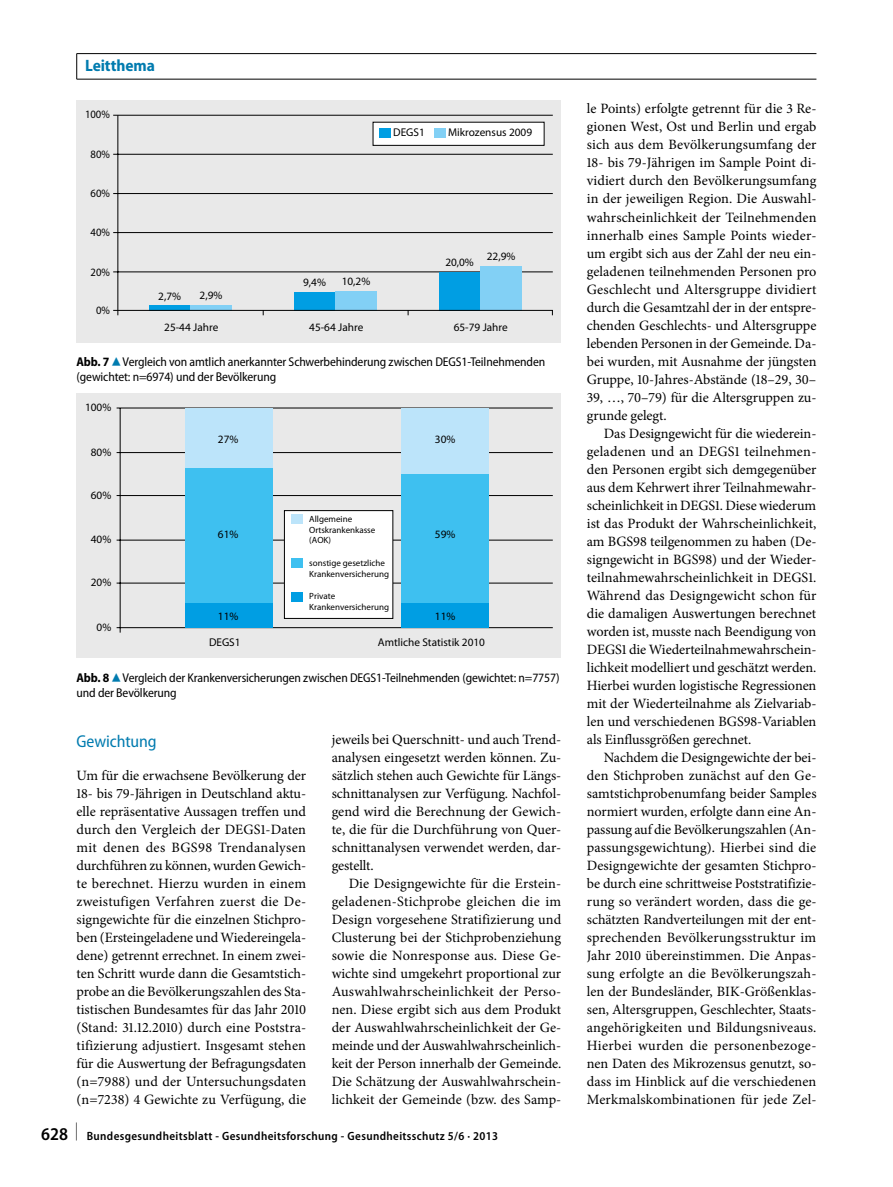
<style>
.page{position:relative;width:893px;height:1187px;background:#fff}
.page>*{position:absolute;margin:0;border:0;box-sizing:border-box;transform-origin:0 0}
._013_u2{font:semi-condensed 17.25px "Myriad Pro";letter-spacing:-.005em;color:#007baf}
.t1{font:700 semi-condensed 16.5px "Myriad Pro";letter-spacing:-.005em;color:#007baf}
._010_fliesstext_mit{font:14.25px/18px "Minion Pro";color:#000;text-align:justify}
._010_fliesstext_ohne{font:14.25px/18px "Minion Pro";color:#000;text-align:justify}
._024_abb_legende{font:semi-condensed 12.75px/15px "Myriad Pro";letter-spacing:-.01em;color:#000}
.t2{font:600 semi-condensed 12px "Myriad Pro";letter-spacing:.03em;color:#000}
.t3{font:11.25px "Myriad Pro";color:#000}
.t4{font:11.25px "Myriad Pro";color:#000;scale:.95 1}
.t5{font:9px/10.8px "Myriad Pro";color:#000}
.s1{font-weight:700}
.s2{font-family:"S Buttons";font-stretch:normal;font-size:14.25px;color:#007baf}
.s3{font-size:18px}
</style>
<div class="page">
<div style="left:77px;top:100px;width:484px;height:242px;background:#e9e9e9"></div>
<div style="left:373px;top:122px;width:171px;height:23px;background:#fff"></div>
<div style="left:373px;top:122px;width:171px;height:24px;border:1px solid #000"></div>
<hr style="left:117px;top:115px;width:1px;height:200px;background:#000">
<hr style="left:113px;top:154px;width:440px;height:1px;background:#000">
<hr style="left:113px;top:193px;width:440px;height:1px;background:#000">
<hr style="left:113px;top:232px;width:440px;height:1px;background:#000">
<hr style="left:113px;top:271px;width:440px;height:1px;background:#000">
<hr style="left:113px;top:115px;width:440px;height:1px;background:#000">
<div style="left:149px;top:305px;width:41px;height:5px;background:#009ee3"></div>
<div style="left:190px;top:305px;width:42px;height:5px;background:#82d0f5"></div>
<div style="left:294px;top:292px;width:41px;height:18px;background:#009ee3"></div>
<div style="left:335px;top:291px;width:42px;height:19px;background:#82d0f5"></div>
<div style="left:439px;top:272px;width:41px;height:38px;background:#009ee3"></div>
<div style="left:480px;top:266px;width:42px;height:44px;background:#82d0f5"></div>
<div style="left:379px;top:128px;width:11px;height:9px;background:#009ee3"></div>
<div style="left:434px;top:128px;width:11px;height:9px;background:#82d0f5"></div>
<hr style="left:113px;top:310px;width:440px;height:1px;background:#000">
<div style="left:77px;top:393px;width:484px;height:265px;background:#e9e9e9"></div>
<hr style="left:120px;top:408px;width:1px;height:224px;background:#000">
<hr style="left:117px;top:407px;width:436px;height:1px;background:#000">
<hr style="left:117px;top:452px;width:436px;height:1px;background:#000">
<hr style="left:117px;top:495px;width:436px;height:1px;background:#000">
<hr style="left:117px;top:539px;width:436px;height:1px;background:#000">
<hr style="left:117px;top:582px;width:436px;height:1px;background:#000">
<hr style="left:117px;top:627px;width:436px;height:1px;background:#000">
<div style="left:185px;top:468px;width:87px;height:134px;background:#3ec0f0"></div>
<div style="left:401px;top:474px;width:88px;height:128px;background:#3ec0f0"></div>
<div style="left:185px;top:408px;width:87px;height:60px;background:#bce4fa"></div>
<div style="left:401px;top:408px;width:88px;height:66px;background:#bce4fa"></div>
<div style="left:185px;top:602px;width:87px;height:25px;background:#009ee3"></div>
<div style="left:401px;top:602px;width:88px;height:25px;background:#009ee3"></div>
<div style="left:284px;top:510px;width:109px;height:108px;background:#fff"></div>
<div style="left:284px;top:510px;width:109px;height:108px;border:1px solid #000"></div>
<div style="left:291px;top:514px;width:11px;height:9px;background:#bce4fa"></div>
<div style="left:291px;top:558px;width:11px;height:10px;background:#3ec0f0"></div>
<div style="left:291px;top:592px;width:11px;height:9px;background:#009ee3"></div>
<hr style="left:77px;top:53px;width:739px;height:1px;background:#000">
<svg style="left:76px;top:54px;width:1px;height:25px"></svg>
<hr style="left:77px;top:79px;width:739px;height:1px;background:#000">
<p class="t1" style="left:85px;top:57px;width:71px">Leitthema</p>
<p class="t4" style="left:85px;top:107px;width:28px">100%</p>
<p class="t4" style="left:91px;top:147px;width:22px">80%</p>
<p class="t4" style="left:91px;top:186px;width:22px">60%</p>
<p class="t4" style="left:91px;top:226px;width:22px">40%</p>
<p class="t4" style="left:91px;top:265px;width:22px">20%</p>
<p class="t4" style="left:96px;top:303px;width:16px">0%</p>
<p class="t3" style="left:393px;top:126px;width:33px">DEGS1</p>
<p class="t3" style="left:448px;top:126px;width:86px">Mikrozensus 2009</p>
<p class="t3" style="left:158px;top:289px;width:24px">2,7%</p>
<p class="t3" style="left:200px;top:288px;width:24px">2,9%</p>
<p class="t3" style="left:303px;top:275px;width:24px">9,4%</p>
<p class="t3" style="left:342px;top:274px;width:30px">10,2%</p>
<p class="t3" style="left:445px;top:256px;width:30px">20,0%</p>
<p class="t3" style="left:487px;top:250px;width:30px">22,9%</p>
<p class="t3" style="left:164px;top:320px;width:56px">25-44 Jahre</p>
<p class="t3" style="left:309px;top:320px;width:56px">45-64 Jahre</p>
<p class="t3" style="left:454px;top:320px;width:56px">65-79 Jahre</p>
<p class="_024_abb_legende" style="left:77px;top:354px;width:470px"><span class="s1">Abb. 7</span><span class="s2">8</span>Vergleich von amtlich anerkannter Schwerbehinderung zwischen DEGS1-Teilnehmenden (gewichtet: n=6974) und der Bevölkerung</p>
<p class="t3" style="left:85px;top:400px;width:28px">100%</p>
<p class="t3" style="left:91px;top:445px;width:22px">80%</p>
<p class="t3" style="left:91px;top:488px;width:22px">60%</p>
<p class="t3" style="left:91px;top:532px;width:22px">40%</p>
<p class="t3" style="left:91px;top:575px;width:22px">20%</p>
<p class="t3" style="left:97px;top:620px;width:16px">0%</p>
<p class="t3" style="left:209px;top:635px;width:33px">DEGS1</p>
<p class="t3" style="left:378px;top:635px;width:109px">Amtliche Statistik 2010</p>
<p class="t3" style="left:218px;top:432px;width:22px">27%</p>
<p class="t3" style="left:435px;top:432px;width:22px">30%</p>
<p class="t5" style="left:309px;top:513px;width:68px">Allgemeine<br>Ortskrankenkasse (AOK)</p>
<p class="t5" style="left:309px;top:557px;width:81px">sonstige gesetzliche<br>Krankenversicherung</p>
<p class="t5" style="left:309px;top:591px;width:81px">Private<br>Krankenversicherung</p>
<p class="t3" style="left:218px;top:527px;width:22px">61%</p>
<p class="t3" style="left:435px;top:527px;width:22px">59%</p>
<p class="t3" style="left:218px;top:608px;width:22px">11%</p>
<p class="t3" style="left:435px;top:608px;width:22px">11%</p>
<p class="_024_abb_legende" style="left:77px;top:670px;width:485px"><span class="s1">Abb. 8</span><span class="s2">8</span>Vergleich der Krankenversicherungen zwischen DEGS1-Teilnehmenden (gewichtet: n=7757) und der Bevölkerung</p>
<p class="_013_u2" style="left:77px;top:731px;width:82px">Gewichtung</p>
<p class="_010_fliesstext_ohne" style="left:77px;top:766px;width:231px">Um für die erwachsene Bevölkerung der 18- bis 79-Jährigen in Deutschland aktu&shy;elle repräsentative Aussagen treffen und durch den Vergleich der DEGS1-Daten mit denen des BGS98 Trendanalysen durchführen zu können, wurden Gewich&shy;te berechnet. Hierzu wurden in einem zweistufigen Verfahren zuerst die De&shy;signgewichte für die einzelnen Stichpro&shy;ben (Ersteingeladene und Wiedereingela&shy;dene) getrennt errechnet. In einem zwei&shy;ten Schritt wurde dann die Gesamtstich&shy;probe an die Bevölkerungszahlen des Sta&shy;tistischen Bundesamtes für das Jahr 2010 (Stand: 31.12.2010) durch eine Poststra&shy;tifizierung adjustiert. Insgesamt stehen für die Auswertung der Befragungsdaten (n=7988) und der Untersuchungsdaten (n=7238) 4 Gewichte zu Verfügung, die</p>
<p class="_010_fliesstext_ohne" style="left:332px;top:730px;width:231px">jeweils bei Querschnitt- und auch Trend&shy;analysen eingesetzt werden können. Zu&shy;sätzlich stehen auch Gewichte für Längs&shy;schnittanalysen zur Verfügung. Nachfol&shy;gend wird die Berechnung der Gewich&shy;te, die für die Durchführung von Quer&shy;schnittanalysen verwendet werden, dar&shy;gestellt.</p>
<p class="_010_fliesstext_mit" style="left:332px;top:874px;width:231px;text-indent:17px">Die Designgewichte für die Erstein&shy;geladenen-Stichprobe gleichen die im Design vorgesehene Stratifizierung und Clusterung bei der Stichprobenziehung sowie die Nonresponse aus. Diese Ge&shy;wichte sind umgekehrt proportional zur Auswahlwahrscheinlichkeit der Perso&shy;nen. Diese ergibt sich aus dem Produkt der Auswahlwahrscheinlichkeit der Ge&shy;meinde und der Auswahlwahrscheinlich&shy;keit der Person innerhalb der Gemeinde.<br>Die Schätzung der Auswahlwahrschein&shy;lichkeit der Gemeinde (bzw. des Samp-</p>
<p class="t2" style="left:41px;top:1129px;width:459px"><span class="s3">628 </span><sup>|</sup> Bundesgesundheitsblatt - Gesundheitsforschung - Gesundheitsschutz 5/6 · 2013</p>
<p class="_010_fliesstext_mit" style="left:587px;top:100px;width:231px">le Points) erfolgte getrennt für die 3 Re&shy;gionen West, Ost und Berlin und ergab sich aus dem Bevölkerungsumfang der 18- bis 79-Jährigen im Sample Point di&shy;vidiert durch den Bevölkerungsumfang in der jeweiligen Region. Die Auswahl&shy;wahrscheinlichkeit der Teilnehmenden innerhalb eines Sample Points wieder&shy;um ergibt sich aus der Zahl der neu ein&shy;geladenen teilnehmenden Personen pro Geschlecht und Altersgruppe dividiert durch die Gesamtzahl der in der entspre&shy;chenden Geschlechts- und Altersgruppe lebenden Personen in der Gemeinde. Da&shy;bei wurden, mit Ausnahme der jüngsten Gruppe, 10-Jahres-Abstände (18–29, 30– 39, …, 70–79) für die Altersgruppen zu&shy;grunde gelegt.</p>
<p class="_010_fliesstext_mit" style="left:587px;top:424px;width:231px;text-indent:17px">Das Designgewicht für die wiederein&shy;geladenen und an DEGS1 teilnehmen&shy;den Personen ergibt sich demgegenüber aus dem Kehrwert ihrer Teilnahmewahr&shy;scheinlichkeit in DEGS1. Diese wiederum ist das Produkt der Wahrscheinlichkeit, am BGS98 teilgenommen zu haben (De&shy;signgewicht in BGS98) und der Wieder&shy;teilnahmewahrscheinlichkeit in DEGS1.<br>Während das Designgewicht schon für die damaligen Auswertungen berechnet worden ist, musste nach Beendigung von DEGS1 die Wiederteilnahmewahrschein&shy;lichkeit modelliert und geschätzt werden.<br>Hierbei wurden logistische Regressionen mit der Wiederteilnahme als Zielvariab&shy;len und verschiedenen BGS98-Variablen als Einflussgrößen gerechnet.</p>
<p class="_010_fliesstext_mit" style="left:587px;top:748px;width:231px;text-indent:17px">Nachdem die Designgewichte der bei&shy;den Stichproben zunächst auf den Ge&shy;samtstichprobenumfang beider Samples normiert wurden, erfolgte dann eine An&shy;passung auf die Bevölkerungszahlen (An&shy;passungsgewichtung). Hierbei sind die Designgewichte der gesamten Stichpro&shy;be durch eine schrittweise Poststratifizie&shy;rung so verändert worden, dass die ge&shy;schätzten Randverteilungen mit der ent&shy;sprechenden Bevölkerungsstruktur im Jahr 2010 übereinstimmen. Die Anpas&shy;sung erfolgte an die Bevölkerungszah&shy;len der Bundesländer, BIK-Größenklas&shy;sen, Altersgruppen, Geschlechter, Staats&shy;angehörigkeiten und Bildungsniveaus.<br>Hierbei wurden die personenbezoge&shy;nen Daten des Mikrozensus genutzt, so&shy;dass im Hinblick auf die verschiedenen Merkmalskombinationen für jede Zel-</p>
</div>
